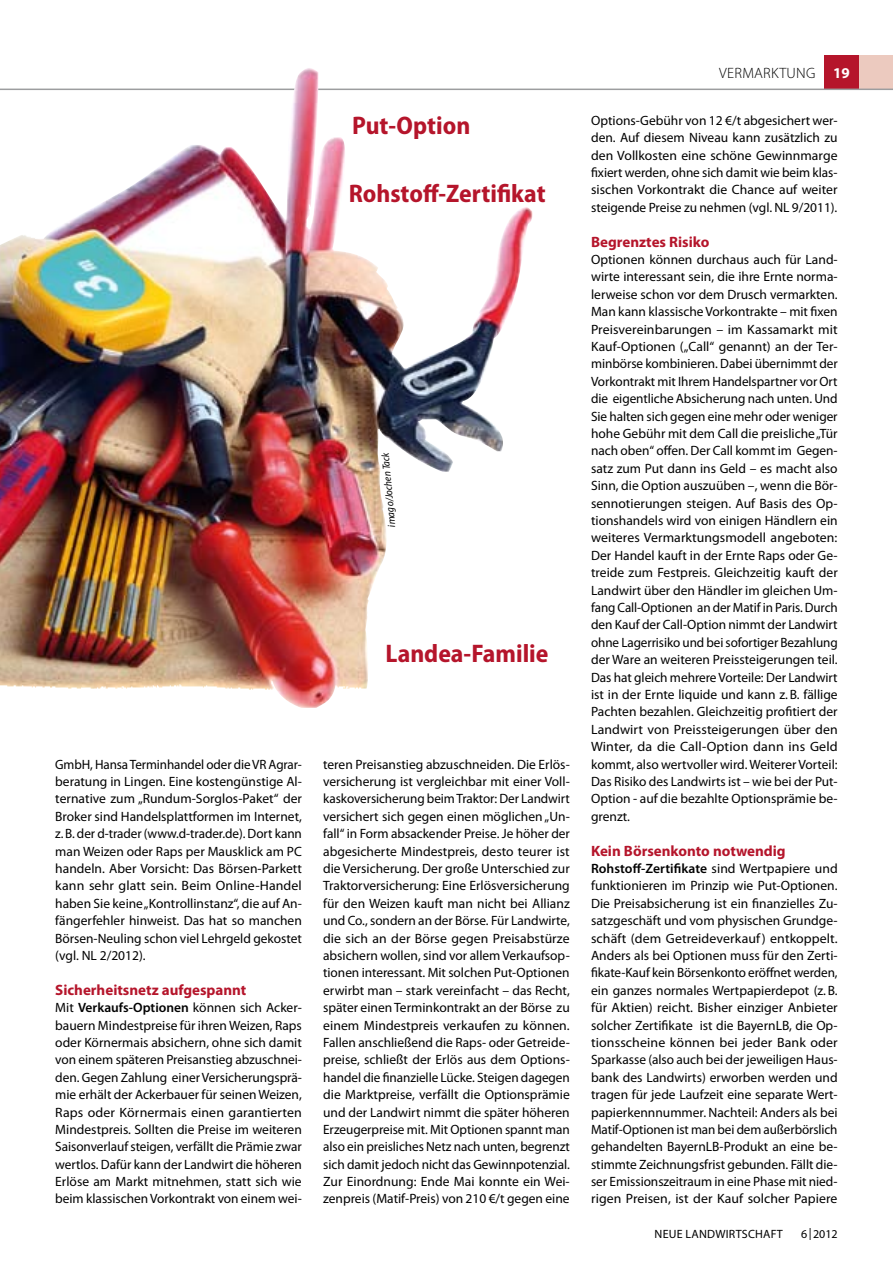
<style>
.page{position:relative;width:893px;height:1263px;background:#fff}
.page>*{position:absolute;margin:0;border:0;box-sizing:border-box;transform-origin:0 0}
.t1{font:700 semi-condensed 25.5px "Myriad Pro";color:#b5152b}
.t2{font:700 15px "Myriad Pro";color:#b5152b}
.t3{font:300 15px "Myriad Pro";letter-spacing:.02em;color:#000}
.t4{font:13.5px/17.4px "Myriad Pro";color:#000;text-align:justify}
.t5{font:12px "Myriad Pro";letter-spacing:.02em;color:#000}
.t6{font:italic semi-condensed 10.5px "Myriad Pro";color:#000}
.s1{font-weight:600}
.s2{font-weight:700;color:#fff}
</style>
<div class="page">
<div style="left:859px;top:55px;width:34px;height:35px;background:#eccabf"></div>
<div style="left:824px;top:55px;width:35px;height:35px;background:#b5152b"></div>
<hr style="left:0;top:89px;width:893px;height:1px;background:#9c9d9f">
<img style="left:0;top:68px;width:533px;height:640px">
<h1 class="t1" style="left:352px;top:111px;width:120px">Put-Option</h1>
<h1 class="t1" style="left:349px;top:179px;width:198px">Rohstoff-Zertifikat</h1>
<p class="t6" style="left:386px;top:527px;width:76px;rotate:-95deg">imago/Jochen Tack</p>
<h1 class="t1" style="left:386px;top:639px;width:164px">Landea-Familie</h1>
<p class="t4" style="left:55px;top:755px;width:248px">GmbH, Hansa Terminhandel oder die VR Agrar&shy;beratung in Lingen. Eine kostengünstige Al&shy;ternative zum „Rundum-Sorglos-Paket“ der Broker sind Handelsplattformen im I nternet, z.B. der d-trader (www.d-trader.de). Dort kann man Weizen oder Raps per Mausklick am PC handeln. Aber Vorsicht: Das Börsen-Parkett kann sehr glatt sein. Beim Online-Handel haben Sie keine „Kontrollinstanz“, die auf An&shy;fängerfehler hinweist. Das hat so manchen Börsen-Neuling schon viel Lehrgeld gekostet (vgl. NL 2/2012).</p>
<p class="t2" style="left:55px;top:980px;width:193px">Sicherheitsnetz aufgespannt</p>
<p class="t4" style="left:55px;top:999px;width:248px">Mit <span class="s1">Verkaufs-Optionen</span> können sich Acker&shy;bauern Mindestpreise für ihren Weizen, Raps oder Körnermais absichern, ohne sich damit von einem späteren Preisanstieg abzuschnei&shy;den. Gegen Zahlung einer Versicherungsprä&shy;mie erhält der Ackerbauer für seinen Weizen, Raps oder Körnermais einen garantierten Mindestpreis. Sollten die Preise im weiteren Saisonverlauf steigen, verfällt die Prämie zwar wertlos. Dafür kann der Landwirt die höheren Erlöse am Markt mitnehmen, statt sich wie beim klassischen Vorkontrakt von einem wei-</p>
<p class="t4" style="left:323px;top:755px;width:248px">teren Preisanstieg abzuschneiden. Die Erlös&shy;versicherung ist vergleichbar mit einer Voll&shy;kaskoversicherung beim Traktor: Der Landwirt versichert sich gegen einen möglichen „Un&shy;fall“ in Form absackender Preise. Je höher der abgesicherte Mindestpreis, desto teurer ist die Versicherung. Der große Unterschied zur Traktorversicherung: Eine Erlösversicherung für den Weizen kauft man nicht bei Allianz und Co., sondern an der Börse. Für Landwirte, die sich an der Börse gegen Preisabstürze absichern wollen, sind vor allem Verkaufsop&shy;tionen interessant. Mit solchen Put-Optionen erwirbt man – stark vereinfacht – das Recht, später einen Terminkontrakt an der Börse zu einem Mindestpreis verkaufen zu können.<br>Fallen anschließend die Raps- oder Getreide&shy;preise, schließt der Erlös aus dem Options&shy;handel die finanzielle Lücke. Steigen dagegen die Marktpreise, verfällt die Optionsprämie und der Landwirt nimmt die später höheren Erzeugerpreise mit. Mit Optionen spannt man also ein preisliches Netz nach unten, begrenzt sich damit jedoch nicht das Gewinnpotenzial.<br>Zur Einordnung: Ende Mai konnte ein Wei&shy;zenpreis (Matif-Preis) von 210 €/t gegen eine</p>
<p class="t3" style="left:719px;top:64px;width:132px">VERMARKTUNG <span class="s2">19</span></p>
<p class="t4" style="left:591px;top:111px;width:248px">Options-Gebühr von 12 €/t abgesichert wer&shy;den. Auf diesem Niveau kann zusätzlich zu den Vollkosten eine schöne Gewinnmarge fixiert werden, ohne sich damit wie beim klas&shy;sischen Vorkontrakt die Chance auf weiter steigende Preise zu nehmen (vgl. NL 9/2011).</p>
<p class="t2" style="left:591px;top:232px;width:120px">Begrenztes Risiko</p>
<p class="t4" style="left:591px;top:251px;width:248px">Optionen können durchaus auch für Land&shy;wirte interessant sein, die ihre Ernte norma&shy;lerweise schon vor dem Drusch vermarkten.<br>Man kann klassische Vorkontrakte – mit fixen Preisvereinbarungen – im Kassamarkt mit Kauf-Optionen („Call“ genannt) an der Ter&shy;minbörse kombinieren. Dabei übernimmt der Vorkontrakt mit I hrem Handelspartner vor Ort die eigentliche Absicherung nach unten. Und Sie halten sich gegen eine mehr oder weniger hohe Gebühr mit dem Call die preisliche „Tür nach oben“ offen. Der Call kommt im Gegen&shy;satz zum Put dann ins Geld – es macht also Sinn, die Option auszuüben –, wenn die Bör&shy;sennotierungen steigen. Auf Basis des Op&shy;tionshandels wird von einigen Händlern ein weiteres Vermarktungsmodell angeboten:<br>Der Handel kauft in der Ernte Raps oder Ge&shy;treide zum Festpreis. Gleichzeitig kauft der Landwirt über den Händler im gleichen Um&shy;fang Call-Optionen an der Matif in Paris. Durch den Kauf der Call-Option nimmt der Landwirt ohne Lagerrisiko und bei sofortiger Bezahlung der Ware an weiteren Preissteigerungen teil.<br>Das hat gleich mehrere Vorteile: Der Landwirt ist in der Ernte liquide und kann z.B. fällige Pachten bezahlen. Gleichzeitig profitiert der Landwirt von Preissteigerungen über den Winter, da die Call-Option dann ins Geld kommt, also wertvoller wird. Weiterer Vorteil:<br>Das Risiko des Landwirts ist – wie bei der Put-Option - auf die bezahlte Optionsprämie be&shy;grenzt.</p>
<p class="t2" style="left:591px;top:841px;width:196px">Kein Börsenkonto notwendig</p>
<p class="t4" style="left:591px;top:859px;width:248px"><span class="s1">Rohstoff-Zertifikate</span> sind Wertpapiere und funktionieren im Prinzip wie Put-Optionen.<br>Die Preisabsicherung ist ein finanzielles Zu&shy;satzgeschäft und vom physischen Grundge&shy;schäft (dem Getreideverkauf) entkoppelt.<br>Anders als bei Optionen muss für den Zerti&shy;fikate-Kauf kein Börsenkonto eröffnet werden, ein ganzes normales Wertpapierdepot (z.B. für Aktien) reicht. Bisher einziger Anbieter solcher Zertifikate ist die BayernLB, die Op&shy;tionsscheine können bei jeder Bank oder Sparkasse (also auch bei der jeweiligen Haus&shy;bank des Landwirts) erworben werden und tragen für jede Laufzeit eine separate Wert&shy;papierkennnummer. Nachteil: Anders als bei Matif-Optionen ist man bei dem außerbörslich gehandelten BayernLB-Produkt an eine be&shy;stimmte Zeichnungsfrist gebunden. Fällt die&shy;ser Emissionszeitraum in eine Phase mit nied&shy;rigen Preisen, ist der Kauf solcher Papiere</p>
<p class="t5" style="left:655px;top:1227px;width:130px">Neue Landwirtschaft</p>
<p class="t5" style="left:801px;top:1227px;width:38px">6|2012</p>
</div>
